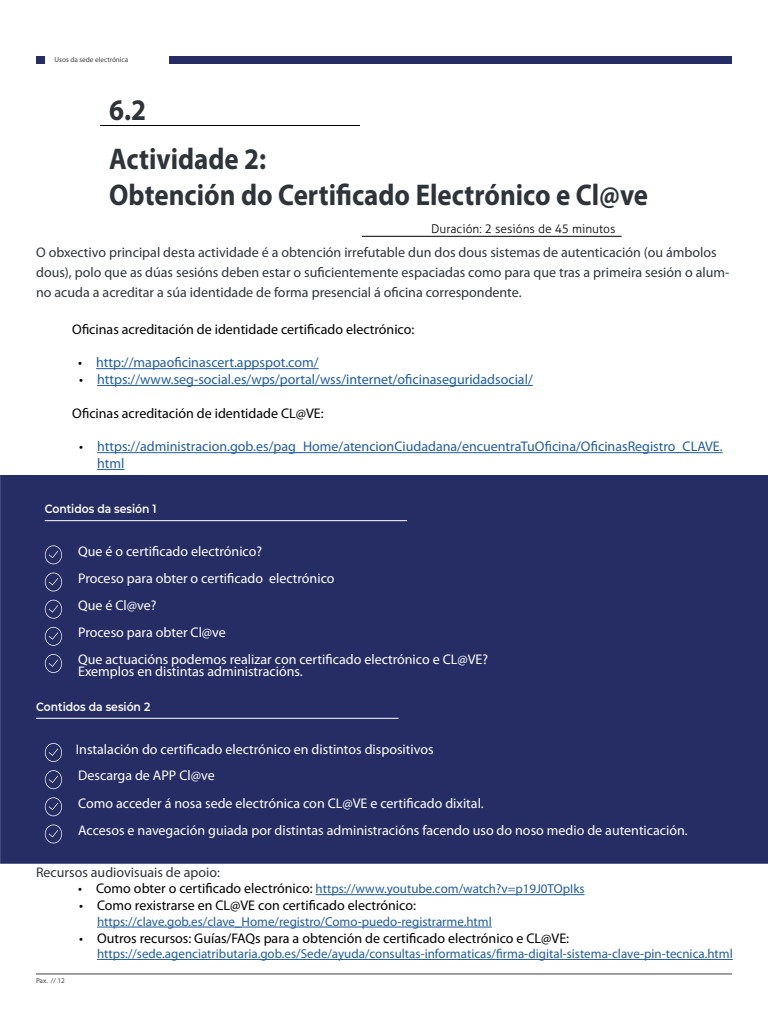
<style>
.page{position:relative;width:768px;height:1024px;background:#fff}
.page>*{position:absolute;margin:0;border:0;box-sizing:border-box;transform-origin:0 0}
.t1{font:700 30px/36px "Myriad Pro";color:#2f343a;scale:.9 1}
.t2{font:14px/12px "Myriad Pro";color:#fff}
.t3{font:14px/20px "Myriad Pro";color:#2f343a}
.t4{font:14px/16.8px "Myriad Pro";color:#215e9e}
.t5{font:14px "Myriad Pro";color:#000}
.t6{font:13px "Myriad Pro";color:#215e9e}
.t7{font:600 12px "Montserrat";color:#fff;scale:.9 1}
.t8{font:300 12px "Aller";color:#000}
.t9{font:7.2px "Myriad Pro";color:#414142}
.s1{color:#000}
.s2{font-size:14px;color:#000}
</style>
<div class="page">
<hr style="left:36px;top:973px;width:696px;height:1px;background:#414142">
<hr style="left:100px;top:125px;width:260px;height:1px;background:#000">
<hr style="left:362px;top:236px;width:260px;height:1px;background:#000">
<hr style="left:96px;top:368px;width:223px;height:1px;background:#215e9e">
<hr style="left:97px;top:385px;width:436px;height:1px;background:#215e9e">
<hr style="left:97px;top:452px;width:626px;height:1px;background:#215e9e">
<svg style="left:97px;top:469px;width:27px;height:1px"></svg>
<hr style="left:316px;top:894px;width:269px;height:1px;background:#215e9e">
<hr style="left:97px;top:927px;width:395px;height:1px;background:#215e9e">
<hr style="left:97px;top:959px;width:636px;height:1px;background:#215e9e">
<div style="left:0;top:475px;width:768px;height:389px;background:#252d64"></div>
<hr style="left:45px;top:520px;width:362px;height:1px;background:#fff">
<hr style="left:36px;top:718px;width:363px;height:1px;background:#fff">
<svg style="left:45px;top:545px;width:17px;height:19px"></svg>
<svg style="left:45px;top:743px;width:17px;height:19px"></svg>
<svg style="left:45px;top:573px;width:17px;height:18px"></svg>
<svg style="left:45px;top:770px;width:17px;height:19px"></svg>
<svg style="left:45px;top:600px;width:17px;height:19px"></svg>
<svg style="left:45px;top:797px;width:17px;height:19px"></svg>
<svg style="left:45px;top:627px;width:17px;height:19px"></svg>
<svg style="left:45px;top:825px;width:17px;height:18px"></svg>
<svg style="left:45px;top:654px;width:17px;height:19px"></svg>
<div style="left:36px;top:56px;width:8px;height:7px;background:#252d64"></div>
<div style="left:170px;top:56px;width:562px;height:7px;background:#252d64"></div>
<p class="t9" style="left:55px;top:55px;width:75px">Usos da sede electrónica</p>
<h1 class="t1" style="left:109px;top:91px;width:43px">6.2</h1>
<h1 class="t1" style="left:109px;top:139px;width:600px">Actividade 2:<br>Obtención do Certificado Electrónico e Cl@ve</h1>
<p class="t8" style="left:431px;top:222px;width:186px">Duración: 2 sesións de 45 minutos</p>
<p class="t3" style="left:36px;top:242px;width:695px">O obxectivo principal desta actividade é a obtención irrefutable dun dos dous sistemas de autenticación (ou ámbolos dous), polo que as dúas sesións deben estar o suficientemente espaciadas como para que tras a primeira sesión o alum&shy;no acuda a acreditar a súa identidade de forma presencial á oficina correspondente.</p>
<p class="t5" style="left:72px;top:320px;width:344px">Oficinas acreditación de identidade certificado electrónico:</p>
<p class="t4" style="left:78px;top:354px;width:242px"><span class="s1">•</span> http://mapaoficinascert.appspot.com/</p>
<p class="t4" style="left:79px;top:371px;width:455px"><span class="s1">•</span> https://www.seg-social.es/wps/portal/wss/internet/oficinaseguridadsocial/</p>
<p class="t5" style="left:72px;top:404px;width:253px">Oficinas acreditación de identidade CL@VE:</p>
<p class="t4" style="left:97px;top:438px;width:627px;text-indent:-18px"><span class="s1">•</span> https://administracion.gob.es/pag_Home/atencionCiudadana/encuentraTuOficina/OficinasRegistro_CLAVE. html</p>
<p class="t7" style="left:45px;top:500px;width:126px">Contidos da sesión 1</p>
<p class="t2" style="left:78px;top:545px;width:186px">Que é o certificado electrónico?</p>
<p class="t2" style="left:78px;top:572px;width:258px">Proceso para obter o certificado electrónico</p>
<p class="t2" style="left:78px;top:599px;width:80px">Que é Cl@ve?</p>
<p class="t2" style="left:78px;top:626px;width:149px">Proceso para obter Cl@ve</p>
<p class="t2" style="left:78px;top:653px;width:412px">Que actuacións podemos realizar con certificado electrónico e CL@VE?<br>Exemplos en distintas administracións.</p>
<p class="t7" style="left:36px;top:698px;width:128px">Contidos da sesión 2</p>
<p class="t2" style="left:76px;top:743px;width:359px">Instalación do certificado electrónico en distintos dispositivos</p>
<p class="t2" style="left:78px;top:770px;width:138px">Descarga de APP Cl@ve</p>
<p class="t2" style="left:78px;top:797px;width:407px">Como acceder á nosa sede electrónica con CL@VE e certificado dixital.</p>
<p class="t2" style="left:78px;top:824px;width:611px">Accesos e navegación guiada por distintas administracións facendo uso do noso medio de autenticación.</p>
<p class="t3" style="left:36px;top:862px;width:186px">Recursos audiovisuais de apoio:</p>
<p class="t6" style="left:78px;top:881px;width:508px"><span class="s2">• Como obter o certificado electrónico:</span> https://www.youtube.com/watch?v=p19J0TOpIks</p>
<p class="t5" style="left:79px;top:897px;width:339px">• Como rexistrarse en CL@VE con certificado electrónico:</p>
<p class="t6" style="left:97px;top:913px;width:396px">https://clave.gob.es/clave_Home/registro/Como-puedo-registrarme.html</p>
<p class="t5" style="left:79px;top:929px;width:492px">• Outros recursos: Guías/FAQs para a obtención de certificado electrónico e CL@VE:</p>
<p class="t6" style="left:97px;top:946px;width:637px">https://sede.agenciatributaria.gob.es/Sede/ayuda/consultas-informaticas/firma-digital-sistema-clave-pin-tecnica.html</p>
<p class="t9" style="left:36px;top:976px;width:30px">Pax. // 12</p>
</div>
